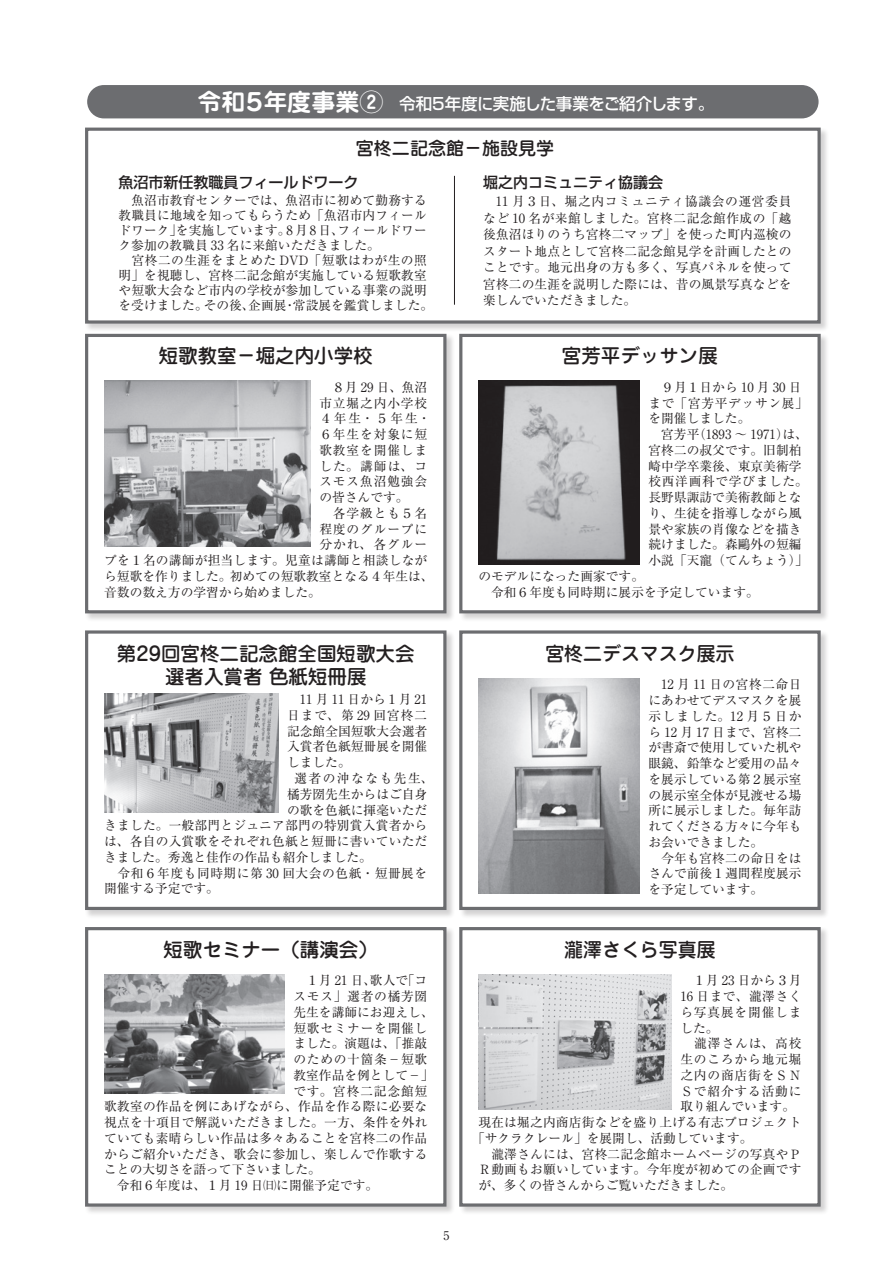
<style>
.page{position:relative;width:893px;height:1263px;background:#fff}
.page>*{position:absolute;margin:0;border:0;box-sizing:border-box;transform-origin:0 0}
.t1{font:700 24px "Jun 501 Pro";color:#fff}
.t2{font:500 19.5px/22.5px "Jun 34 Pro";color:#231f20;text-align:center}
.t3{font:500 18px "Jun 34 Pro";color:#231f20}
.t4{font:500 16.5px "Shin Go Pro";letter-spacing:-.045em;color:#fff}
.t5{font:500 15px "Shin Go Pro";color:#231f20}
.t6{font:12.75px/15.8px "Ryumin Pro";letter-spacing:.01em;color:#231f20;text-align:justify}
.t7{font:12.75px/15.8px "Ryumin Pro";letter-spacing:.065em;color:#231f20}
.t8{font:12.75px/15.8px "Ryumin Pro";letter-spacing:.04em;color:#231f20}
.t9{font:12.75px "Ryumin Pro";letter-spacing:.055em;color:#231f20}
.t10{font:12.75px "Ryumin Pro";letter-spacing:.035em;color:#231f20}
.t11{font:12.75px "Ryumin Pro";letter-spacing:.12em;color:#231f20}
.t12{font:12px "Ryumin Pro";color:#231f20}
</style>
<div class="page">
<div style="left:459px;top:333px;width:370px;height:289px;background:#231f20;opacity:.2"></div>
<div style="left:459px;top:334px;width:362px;height:279px;background:#fff;border:3px solid #6c6d70"></div>
<div style="left:85px;top:333px;width:370px;height:289px;background:#231f20;opacity:.2"></div>
<div style="left:85px;top:334px;width:361px;height:279px;background:#fff;border:3px solid #6c6d70"></div>
<div style="left:459px;top:630px;width:370px;height:289px;background:#231f20;opacity:.2"></div>
<div style="left:459px;top:630px;width:362px;height:280px;background:#fff;border:3px solid #6c6d70"></div>
<div style="left:85px;top:630px;width:370px;height:289px;background:#231f20;opacity:.2"></div>
<div style="left:85px;top:630px;width:361px;height:280px;background:#fff;border:3px solid #6c6d70"></div>
<div style="left:85px;top:127px;width:744px;height:205px;background:#231f20;opacity:.2"></div>
<div style="left:85px;top:128px;width:736px;height:196px;background:#fff;border:3px solid #6c6d70"></div>
<div style="left:459px;top:926px;width:370px;height:289px;background:#231f20;opacity:.2"></div>
<div style="left:459px;top:927px;width:362px;height:279px;background:#fff;border:3px solid #6c6d70"></div>
<div style="left:85px;top:926px;width:370px;height:289px;background:#231f20;opacity:.2"></div>
<div style="left:85px;top:927px;width:361px;height:279px;background:#fff;border:3px solid #6c6d70"></div>
<div style="left:87px;top:85px;width:732px;height:33px;background:#6c6d70;border-radius:17px"></div>
<img style="left:478px;top:381px;width:162px;height:183px">
<img style="left:104px;top:381px;width:207px;height:165px">
<img style="left:478px;top:974px;width:194px;height:136px">
<img style="left:104px;top:974px;width:181px;height:119px">
<img style="left:478px;top:678px;width:162px;height:215px">
<img style="left:104px;top:693px;width:175px;height:119px">
<hr style="left:454px;top:176px;width:1px;height:129px;background:#231f20">
<p class="t1" style="left:198px;top:83px;width:187px">令和５年度事業②</p>
<p class="t4" style="left:399px;top:90px;width:316px">令和５年度に実施した事業をご紹介します。</p>
<p class="t3" style="left:356px;top:134px;width:199px">宮柊二記念館－施設見学</p>
<p class="t5" style="left:119px;top:170px;width:241px">魚沼市新任教職員フィールドワーク</p>
<p class="t6" style="left:119px;top:192px;width:310px;line-height:15px;text-align:right">　魚沼市教育センターでは、魚沼市に初めて勤務する教職員に地域を知ってもらうため「魚沼市内フィールフィールドワー</p>
<p class="t6" style="left:176px;top:221px;width:116px">を実施しています。</p>
<p class="t6" style="left:119px;top:222px;width:263px;line-height:15px">ドワーク」<br>ク参加の教職員 33 名に来館いただきました。</p>
<p class="t10" style="left:119px;top:250px;width:310px">　宮柊二の生涯をまとめた DVD「短歌はわが生の照</p>
<p class="t6" style="left:119px;top:266px;width:310px">明」を視聴し、宮柊二記念館が実施している短歌教室</p>
<p class="t6" style="left:119px;top:281px;width:310px">や短歌大会など市内の学校が参加している事業の説明</p>
<p class="t6" style="left:293px;top:296px;width:142px">常設展を鑑賞しました。</p>
<p class="t6" style="left:286px;top:221px;width:59px">8月8日、</p>
<p class="t6" style="left:119px;top:296px;width:91px">を受けました。</p>
<p class="t6" style="left:204px;top:296px;width:53px">その後、</p>
<p class="t6" style="left:248px;top:296px;width:40px">企画展</p>
<p class="t6" style="left:283px;top:296px;width:14px">・</p>
<p class="t2" style="left:159px;top:342px;width:215px">短歌教室－堀之内小学校</p>
<p class="t7" style="left:319px;top:378px;width:113px">　８月 29 日、魚沼市立堀之内小学校<br>４年生・５年生・<br>６年生を対象に短歌教室を開催しました。講師は、コスモス魚沼勉強会の皆さんです。</p>
<p class="t7" style="left:319px;top:504px;width:109px">　各学級とも５名</p>
<p class="t7" style="left:319px;top:520px;width:109px">程度のグループに</p>
<p class="t6" style="left:319px;top:536px;width:109px">分かれ、各グルー</p>
<p class="t6" style="left:104px;top:552px;width:325px">プを１名の講師が担当します。児童は講師と相談しなが</p>
<p class="t6" style="left:230px;top:567px;width:205px">初めての短歌教室となる４年生は、</p>
<p class="t6" style="left:104px;top:567px;width:218px">ら短歌を作りました。<br>音数の数え方の学習から始めました。</p>
<p class="t2" style="left:117px;top:641px;width:299px">第29回宮柊二記念館全国短歌大会選者入賞者色紙短冊展</p>
<p class="t6" style="left:287px;top:691px;width:142px">　11 月 11 日から１月 21日まで、第 29 回宮柊二記念館全国短歌大会選者入賞者色紙短冊展を開催しました。</p>
<p class="t11" style="left:294px;top:768px;width:141px">選者の沖ななも先生、</p>
<p class="t6" style="left:287px;top:785px;width:142px">橘芳圀先生からはご自身</p>
<p class="t6" style="left:287px;top:801px;width:142px">の歌を色紙に揮毫いただ</p>
<p class="t6" style="left:104px;top:817px;width:325px">きました。一般部門とジュニア部門の特別賞入賞者から</p>
<p class="t6" style="left:104px;top:832px;width:325px">は、各自の入賞歌をそれぞれ色紙と短冊に書いていただ</p>
<p class="t6" style="left:104px;top:848px;width:269px">きました。秀逸と佳作の作品も紹介しました。</p>
<p class="t8" style="left:104px;top:864px;width:325px">　令和６年度も同時期に第 30 回大会の色紙・短冊展を開催する予定です。</p>
<p class="t2" style="left:163px;top:936px;width:216px">短歌セミナー（講演会(</p>
<p class="t6" style="left:370px;top:972px;width:40px">歌人で</p>
<p class="t6" style="left:402px;top:972px;width:27px">「コ</p>
<p class="t6" style="left:293px;top:972px;width:84px">　１月 21 日、</p>
<p class="t9" style="left:293px;top:986px;width:135px">スモス」選者の橘芳圀</p>
<p class="t6" style="left:293px;top:1003px;width:142px">先生を講師にお迎えし、</p>
<p class="t9" style="left:293px;top:1018px;width:135px">短歌セミナーを開催し</p>
<p class="t6" style="left:293px;top:1035px;width:135px">ました。演題は、「推敲</p>
<p class="t9" style="left:293px;top:1049px;width:135px">のための十箇条－短歌</p>
<p class="t6" style="left:293px;top:1066px;width:142px">教室作品を例として－「</p>
<p class="t7" style="left:293px;top:1082px;width:135px">です。宮柊二記念館短</p>
<p class="t6" style="left:104px;top:1098px;width:325px">歌教室の作品を例にあげながら、作品を作る際に必要な</p>
<p class="t6" style="left:104px;top:1114px;width:325px">視点を十項目で解説いただきました。一方、条件を外れ</p>
<p class="t6" style="left:104px;top:1129px;width:325px">ていても素晴らしい作品は多々あることを宮柊二の作品</p>
<p class="t6" style="left:104px;top:1145px;width:325px">からご紹介いただき、歌会に参加し、楽しんで作歌する</p>
<p class="t6" style="left:104px;top:1161px;width:218px">ことの大切さを語って下さいました。</p>
<p class="t6" style="left:104px;top:1177px;width:276px">　令和６年度は、１月 19 日㈰に開催予定です。</p>
<p class="t12" style="left:443px;top:1226px;width:7px">5</p>
<p class="t5" style="left:483px;top:170px;width:181px">堀之内コミュニティ協議会</p>
<p class="t6" style="left:483px;top:192px;width:310px;line-height:16.5px">　11 月３日、堀之内コミュニティ協議会の運営委員など 10 名が来館しました。宮柊二記念館作成の「越後魚沼ほりのうち宮柊二マップ」を使った町内巡検のスタート地点として宮柊二記念館見学を計画したとのことです。地元出身の方も多く、写真パネルを使って宮柊二の生涯を説明した際には、昔の風景写真などを楽しんでいただきました。</p>
<p class="t2" style="left:562px;top:342px;width:157px">宮芳平デッサン展</p>
<p class="t6" style="left:648px;top:378px;width:161px;text-align:left">　９月１日から 10 月 30 日まで「宮芳平デッサン展「を開催しました。</p>
<p class="t6" style="left:693px;top:426px;width:116px">（1893 ～ 1971 は）、</p>
<p class="t6" style="left:648px;top:426px;width:161px;text-align:left">　宮芳平<br>宮柊二の叔父です。旧制柏崎中学卒業後、東京美術学校西洋画科で学びました。長野県諏訪で美術教師となり、生徒を指導しながら風景や家族の肖像などを描き続けました。森鷗外の短編小説「天寵（てんちょう「(</p>
<p class="t6" style="left:478px;top:567px;width:167px">のモデルになった画家です。</p>
<p class="t6" style="left:478px;top:583px;width:282px">　令和６年度も同時期に展示を予定しています。</p>
<p class="t2" style="left:545px;top:641px;width:191px">宮柊二デスマスク展示</p>
<p class="t6" style="left:648px;top:676px;width:155px">　12 月 11 日の宮柊二命日にあわせてデスマスクを展示しました。12月５日から 12 月 17 日まで、宮柊二が書斎で使用していた机や眼鏡、鉛筆など愛用の品々を展示している第２展示室の展示室全体が見渡せる場所に展示しました。毎年訪れてくださる方々に今年もお会いできました。</p>
<p class="t6" style="left:648px;top:849px;width:155px">　今年も宮柊二の命日をはさんで前後１週間程度展示を予定しています。</p>
<p class="t2" style="left:564px;top:936px;width:153px">瀧澤さくら写真展</p>
<p class="t6" style="left:680px;top:972px;width:123px">　１月 23 日から３月16 日まで、瀧澤さくら写真展を開催しました。</p>
<p class="t6" style="left:680px;top:1035px;width:123px">　瀧澤さんは、高校生のころから地元堀之内の商店街をＳＮＳで紹介する活動に取り組んでいます。</p>
<p class="t6" style="left:472px;top:1114px;width:331px;text-indent:6px">現在は堀之内商店街などを盛り上げる有志プロジェクト「サクラクレール」を展開し、活動しています。</p>
<p class="t6" style="left:478px;top:1145px;width:325px">　瀧澤さんには、宮柊二記念館ホームページの写真やＰＲ動画もお願いしています。今年度が初めての企画ですが、多くの皆さんからご覧いただきました。</p>
</div>
